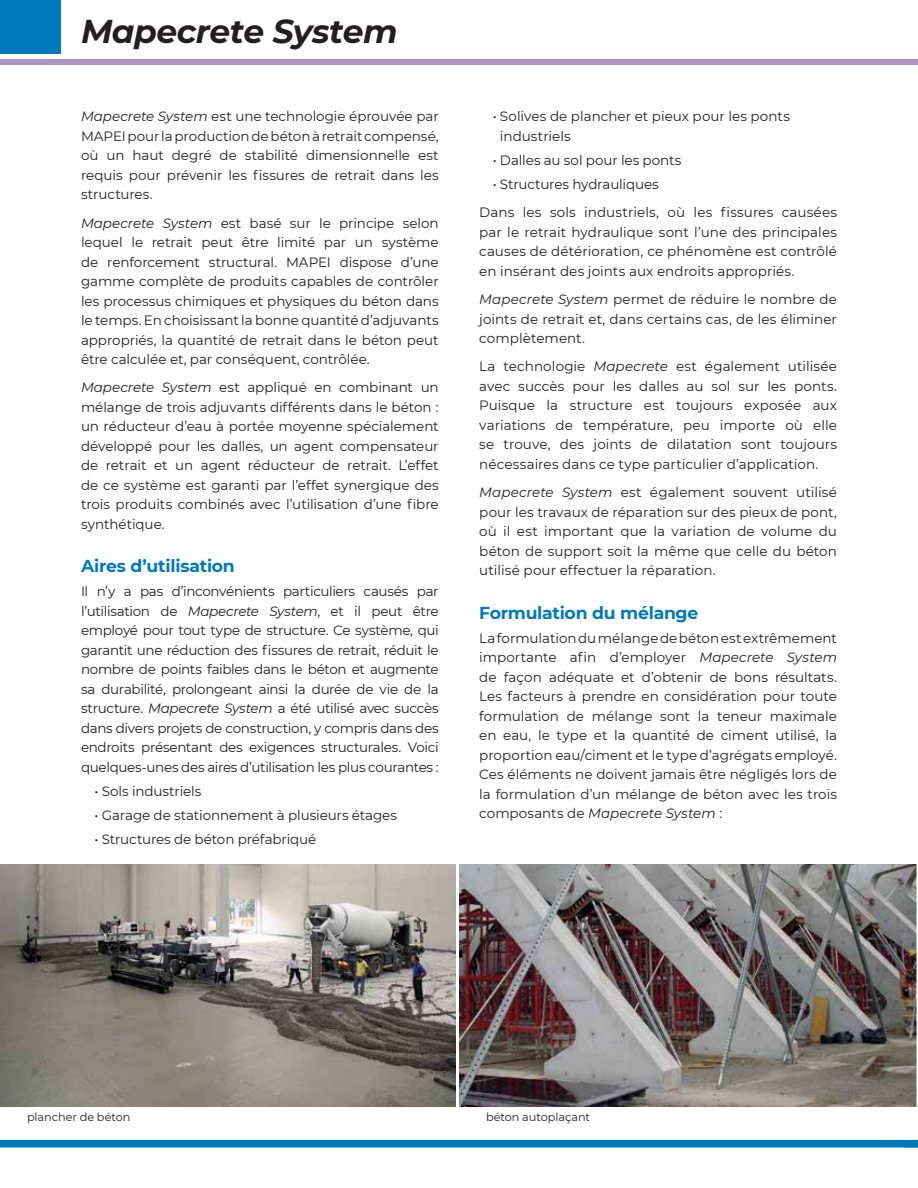
<style>
.page{position:relative;width:918px;height:1188px;background:#fff}
.page>*{position:absolute;margin:0;border:0;box-sizing:border-box;transform-origin:0 0}
.t1{font:italic 700 33px "Montserrat";letter-spacing:-.015em;color:#231f20}
.t2{font:700 17.25px "Montserrat";letter-spacing:-.015em;color:#0079c1}
.t3{font:13.5px/19.5px "Montserrat";color:#231f20;text-align:justify}
.t4{font:11.25px "Montserrat";color:#231f20}
.s1{font-style:italic}
</style>
<div class="page">
<div style="left:0;top:1140px;width:918px;height:7px;background:#0079c1"></div>
<div style="left:0;top:0;width:61px;height:54px;background:#0079c1"></div>
<div style="left:0;top:59px;width:918px;height:6px;background:#b195c6"></div>
<img style="left:0;top:864px;width:916px;height:243px">
<hr style="left:456px;top:864px;width:3px;height:243px;background:#fff">
<h1 class="t1" style="left:81px;top:7px;width:318px">Mapecrete System</h1>
<p class="t3" style="left:81px;top:106px;width:359px"><span class="s1">Mapecrete System</span> est une technologie éprouvée par MAPEI pour la production de béton à retrait compensé, où un haut degré de stabilité dimensionnelle est requis pour prévenir les fissures de retrait dans les structures.</p>
<p class="t3" style="left:81px;top:213px;width:359px"><span class="s1">Mapecrete System</span> est basé sur le principe selon lequel le retrait peut être limité par un système de renforcement structural. MAPEI dispose d’une gamme complète de produits capables de contrôler les processus chimiques et physiques du béton dans le temps. En choisissant la bonne quantité d’adjuvants appropriés, la quantité de retrait dans le béton peut être calculée et, par conséquent, contrôlée.</p>
<p class="t3" style="left:81px;top:377px;width:359px"><span class="s1">Mapecrete System</span> est appliqué en combinant un mélange de trois adjuvants différents dans le béton : un réducteur d’eau à portée moyenne spécialement développé pour les dalles, un agent compensateur de retrait et un agent réducteur de retrait. L’effet de ce système est garanti par l’effet synergique des trois produits combinés avec l’utilisation d’une fibre synthétique.</p>
<p class="t2" style="left:81px;top:554px;width:155px">Aires d’utilisation</p>
<p class="t3" style="left:81px;top:581px;width:359px">Il n’y a pas d’inconvénients particuliers causés par l’utilisation de <span class="s1">Mapecrete System</span>, et il peut être employé pour tout type de structure. Ce système, qui garantit une réduction des fissures de retrait, réduit le nombre de points faibles dans le béton et augmente sa durabilité, prolongeant ainsi la durée de vie de la structure. <span class="s1">Mapecrete System</span> a été utilisé avec succès dans divers projets de construction, y compris dans des endroits présentant des exigences structurales. Voici quelques-unes des aires d’utilisation les plus courantes :</p>
<p class="t3" style="left:94px;top:781px;width:109px">• Sols industriels</p>
<p class="t3" style="left:94px;top:805px;width:304px">• Garage de stationnement à plusieurs étages</p>
<p class="t3" style="left:94px;top:829px;width:223px">• Structures de béton préfabriqué</p>
<p class="t3" style="left:500px;top:106px;width:291px;text-indent:-7px">• Solives de plancher et pieux pour les ponts industriels</p>
<p class="t3" style="left:493px;top:150px;width:190px">• Dalles au sol pour les ponts</p>
<p class="t3" style="left:479px;top:169px;width:359px;line-height:28.5px;text-indent:14px">• Structures hydrauliques<br>Dans les sols industriels, où les fissures causées</p>
<p class="t3" style="left:479px;top:221px;width:359px">par le retrait hydraulique sont l’une des principales causes de détérioration, ce phénomène est contrôlé en insérant des joints aux endroits appropriés.</p>
<p class="t3" style="left:479px;top:289px;width:359px"><span class="s1">Mapecrete System</span> permet de réduire le nombre de joints de retrait et, dans certains cas, de les éliminer complètement.</p>
<p class="t3" style="left:479px;top:356px;width:359px">La technologie <span class="s1">Mapecrete</span> est également utilisée avec succès pour les dalles au sol sur les ponts.<br>Puisque la structure est toujours exposée aux variations de température, peu importe où elle se trouve, des joints de dilatation sont toujours nécessaires dans ce type particulier d’application.</p>
<p class="t3" style="left:479px;top:482px;width:359px"><span class="s1">Mapecrete System</span> est également souvent utilisé pour les travaux de réparation sur des pieux de pont, où il est important que la variation de volume du béton de support soit la même que celle du béton utilisé pour effectuer la réparation.</p>
<p class="t2" style="left:479px;top:600px;width:221px">Formulation du mélange</p>
<p class="t3" style="left:479px;top:628px;width:359px">La formulation du mélange de béton est extrêmement importante afin d’employer <span class="s1">Mapecrete System </span>de façon adéquate et d’obtenir de bons résultats.<br>Les facteurs à prendre en considération pour toute formulation de mélange sont la teneur maximale en eau, le type et la quantité de ciment utilisé, la proportion eau/ciment et le type d’agrégats employé.<br>Ces éléments ne doivent jamais être négligés lors de la formulation d’un mélange de béton avec les trois composants de <span class="s1">Mapecrete System</span> :</p>
<p class="t4" style="left:27px;top:1109px;width:105px">plancher de béton</p>
<p class="t4" style="left:486px;top:1109px;width:106px">béton autoplaçant</p>
</div>
